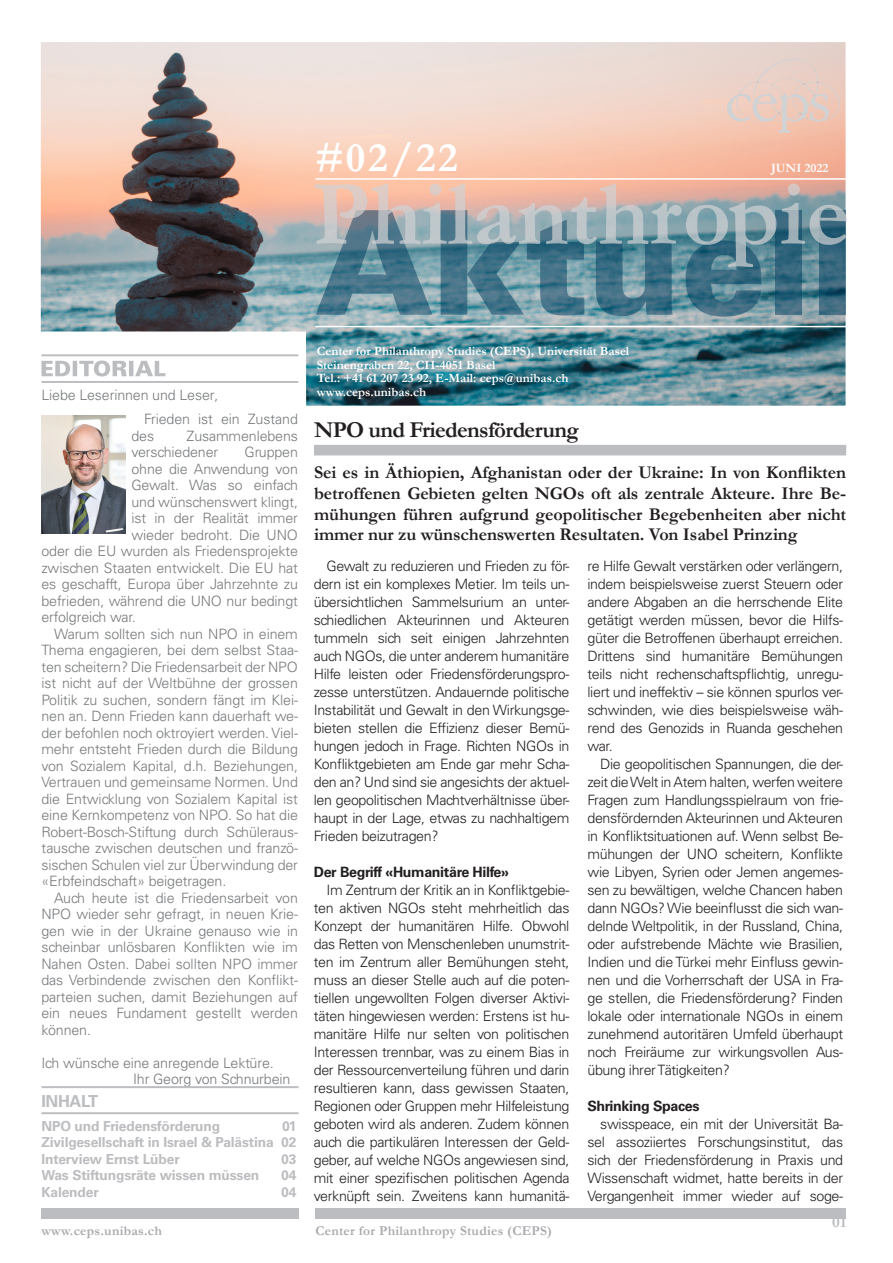
<style>
.page{position:relative;width:893px;height:1263px;background:#fff}
.page>*{position:absolute;margin:0;border:0;box-sizing:border-box;transform-origin:0 0}
.t1{font:700 42px "Garamond";color:#fff}
.t2{font:700 22.8px "Garamond";letter-spacing:-.03em;color:#231f20}
.t3{font:700 18px/20.7px "Garamond";letter-spacing:-.005em;color:#231f20;text-align:justify}
.t4{font:700 16.5px "Univers LT Std";letter-spacing:-.025em;color:#bcbdc0}
.t5{font:700 16.5px "Garamond";color:#bcbdc0}
.Lauftext{font:300 14.25px/18px "Univers LT Std";letter-spacing:-.025em;color:#231f20;text-align:justify}
.t6{font:300 14.25px/16.5px "Univers LT Std";letter-spacing:-.01em;color:#76787b}
.Lauftext-2{font:700 14.25px "Univers LT Std";letter-spacing:-.025em;color:#231f20}
.t7{font:700 13.8px "Univers LT Std";letter-spacing:-.01em;color:#bcbdc0}
.t8{font:700 13.5px "Garamond";letter-spacing:.02em;color:#a8a9ad}
.t9{font:700 12.75px "Garamond";color:#fff}
</style>
<div class="page">
<img style="left:41px;top:42px;width:805px;height:364px">
<svg style="left:727px;top:58px;width:113px;height:75px"></svg>
<hr style="left:315px;top:326px;width:578px;height:1px;background:#fff">
<hr style="left:315px;top:178px;width:578px;height:2px;background:#fff">
<div style="left:315px;top:1208px;width:531px;height:10px;background:#bcbdc0"></div>
<div style="left:41px;top:1208px;width:257px;height:10px;background:#bcbdc0"></div>
<svg style="left:315px;top:183px;width:532px;height:134px"></svg>
<svg style="left:41px;top:360px;width:124px;height:16px"></svg>
<hr style="left:41px;top:354px;width:257px;height:2px;background:#bcbdc0">
<hr style="left:41px;top:381px;width:257px;height:2px;background:#bcbdc0">
<div style="left:314px;top:445px;width:532px;height:10px;background:#bcbdc0"></div>
<hr style="left:41px;top:1086px;width:257px;height:2px;background:#bcbdc0">
<hr style="left:41px;top:1112px;width:257px;height:2px;background:#bcbdc0">
<img style="left:41px;top:416px;width:84px;height:118px">
<p class="t1" style="left:315px;top:129px;width:144px">#02/22</p>
<p class="t9" style="left:771px;top:159px;width:59px">JUNI 2022</p>
<p class="t6" style="left:41px;top:387px;width:178px">Liebe Leserinnen und Leser,</p>
<p class="t6" style="left:131px;top:411px;width:168px;text-indent:13px">Frieden ist ein Zustand des</p>
<p class="t6" style="left:131px;top:427px;width:168px;text-indent:55px">Zusammenlebens verschiedener</p>
<p class="t6" style="left:245px;top:444px;width:55px">Gruppen</p>
<p class="t6" style="left:131px;top:460px;width:168px">ohne die Anwendung von</p>
<p class="t6" style="left:131px;top:477px;width:168px">Gewalt. Was so einfach</p>
<p class="t6" style="left:131px;top:493px;width:168px">und wünschenswert klingt,</p>
<p class="t6" style="left:131px;top:510px;width:168px">ist in der Realität immer</p>
<p class="t6" style="left:131px;top:526px;width:168px">wieder bedroht. Die UNO</p>
<p class="t6" style="left:41px;top:543px;width:258px">oder die EU wurden als Friedensprojekte</p>
<p class="t6" style="left:41px;top:559px;width:258px">zwischen Staaten entwickelt. Die EU hat</p>
<p class="t6" style="left:41px;top:576px;width:258px">es geschafft, Europa über Jahrzehnte zu</p>
<p class="t6" style="left:41px;top:592px;width:258px">befrieden, während die UNO nur bedingt</p>
<p class="t6" style="left:41px;top:609px;width:96px">erfolgreich war.</p>
<p class="t6" style="left:41px;top:625px;width:258px;text-align:justify;text-indent:13px">Warum sollten sich nun NPO in einem Thema engagieren, bei dem selbst Staa&shy;ten scheitern? Die Friedensarbeit der NPO ist nicht auf der Weltbühne der grossen Politik zu suchen, sondern fängt im Klei&shy;nen an. Denn Frieden kann dauerhaft we&shy;der befohlen noch oktroyiert werden. Viel&shy;mehr entsteht Frieden durch die Bildung von Sozialem Kapital, d.h. Beziehungen, Vertrauen und gemeinsame Normen. Und die Entwicklung von Sozialem Kapital ist eine Kernkompetenz von NPO. So hat die Robert-Bosch-Stiftung durch Schüleraus&shy;tausche zwischen deutschen und franzö&shy;sischen Schulen viel zur Überwindung der «Erbfeindschaft» beigetragen.</p>
<p class="t6" style="left:41px;top:889px;width:258px;text-align:justify;text-indent:13px">Auch heute ist die Friedensarbeit von NPO wieder sehr gefragt, in neuen Krie&shy;gen wie in der Ukraine genauso wie in scheinbar unlösbaren Konflikten wie im Nahen Osten. Dabei sollten NPO immer das Verbindende zwischen den Konflikt&shy;parteien suchen, damit Beziehungen auf ein neues Fundament gestellt werden können.</p>
<p class="t6" style="left:41px;top:1054px;width:234px">Ich wünsche eine anregende Lektüre.</p>
<p class="t6" style="left:133px;top:1071px;width:159px">Ihr Georg von Schnurbein</p>
<p class="t4" style="left:41px;top:1091px;width:58px">INHALT</p>
<p class="t7" style="left:41px;top:1118px;width:180px">NPO und Friedensförderung</p>
<p class="t7" style="left:282px;top:1118px;width:16px">01</p>
<p class="t7" style="left:41px;top:1134px;width:256px">Zivilgesellschaft in Israel &amp; Palästina 02</p>
<p class="t7" style="left:41px;top:1151px;width:140px">Interview Ernst Lüber</p>
<p class="t7" style="left:281px;top:1151px;width:17px">03</p>
<p class="t7" style="left:41px;top:1167px;width:219px">Was Stiftungsräte wissen müssen</p>
<p class="t7" style="left:281px;top:1167px;width:17px">04</p>
<p class="t7" style="left:41px;top:1184px;width:59px">Kalender</p>
<p class="t7" style="left:281px;top:1184px;width:17px">04</p>
<p class="t9" style="left:317px;top:342px;width:314px">Center for Philanthropy Studies (CEPS), Universität Basel</p>
<p class="t9" style="left:317px;top:356px;width:180px">Steinengraben 22, CH-4051 Basel</p>
<p class="t9" style="left:317px;top:369px;width:253px">Tel.: +41 61 207 23 92, E-Mail: ceps@unibas.ch</p>
<p class="t9" style="left:317px;top:383px;width:111px">www.ceps.unibas.ch</p>
<p class="t2" style="left:314px;top:414px;width:266px">NPO und Friedensförderung</p>
<p class="t3" style="left:314px;top:462px;width:534px">Sei es in Äthiopien, Afghanistan oder der Ukraine: In von Konflikten betroffenen Gebieten gelten NGOs oft als zentrale Akteure. Ihre Be&shy;mühungen führen aufgrund geopolitischer Begebenheiten aber nicht immer nur zu wünschenswerten Resultaten. Von Isabel Prinzing</p>
<p class="Lauftext" style="left:314px;top:557px;width:257px;text-indent:13px">Gewalt zu reduzieren und Frieden zu för&shy;dern ist ein komplexes Metier. Im teils un&shy;übersichtlichen Sammelsurium an unter&shy;schiedlichen Akteurinnen und Akteuren tummeln sich seit einigen Jahrzehnten auch NGOs, die unter anderem humanitäre Hilfe leisten oder Friedensförderungspro&shy;zesse unterstützen. Andauernde politische Instabilität und Gewalt in den Wirkungsge&shy;bieten stellen die Effizienz dieser Bemü&shy;hungen jedoch in Frage. Richten NGOs in Konfliktgebieten am Ende gar mehr Scha&shy;den an? Und sind sie angesichts der aktuel&shy;len geopolitischen Machtverhältnisse über&shy;haupt in der Lage, etwas zu nachhaltigem Frieden beizutragen?</p>
<p class="Lauftext-2" style="left:314px;top:864px;width:197px">Der Begriff «Humanitäre Hilfe»</p>
<p class="Lauftext" style="left:314px;top:881px;width:257px;text-indent:13px">Im Zentrum der Kritik an in Konfliktgebie&shy;ten aktiven NGOs steht mehrheitlich das Konzept der humanitären Hilfe. Obwohl das Retten von Menschenleben unumstrit&shy;ten im Zentrum aller Bemühungen steht, muss an dieser Stelle auch auf die poten&shy;tiellen ungewollten Folgen diverser Aktivi&shy;täten hingewiesen werden: Erstens ist hu&shy;manitäre Hilfe nur selten von politischen Interessen trennbar, was zu einem Bias in der Ressourcenverteilung führen und darin resultieren kann, dass gewissen Staaten, Regionen oder Gruppen mehr Hilfeleistung geboten wird als anderen. Zudem können auch die partikulären Interessen der Geld&shy;geber, auf welche NGOs angewiesen sind, mit einer spezifischen politischen Agenda verknüpft sein. Zweitens kann humanitä-</p>
<p class="Lauftext" style="left:587px;top:557px;width:257px">re Hilfe Gewalt verstärken oder verlängern, indem beispielsweise zuerst Steuern oder andere Abgaben an die herrschende Elite getätigt werden müssen, bevor die Hilfs&shy;güter die Betroffenen überhaupt erreichen.<br>Drittens sind humanitäre Bemühungen teils nicht rechenschaftspflichtig, unregu&shy;liert und ineffektiv – sie können spurlos ver&shy;schwinden, wie dies beispielsweise wäh&shy;rend des Genozids in Ruanda geschehen war.</p>
<p class="Lauftext" style="left:587px;top:755px;width:257px;text-indent:13px">Die geopolitischen Spannungen, die der&shy;zeit die Welt in Atem halten, werfen weitere Fragen zum Handlungsspielraum von frie&shy;densfördernden Akteurinnen und Akteuren in Konfliktsituationen auf. Wenn selbst Be&shy;mühungen der UNO scheitern, Konflikte wie Libyen, Syrien oder Jemen angemes&shy;sen zu bewältigen, welche Chancen haben dann NGOs? Wie beeinflusst die sich wan&shy;delnde Weltpolitik, in der Russland, China, oder aufstrebende Mächte wie Brasilien, Indien und die Türkei mehr Einfluss gewin&shy;nen und die Vorherrschaft der USA in Fra&shy;ge stellen, die Friedensförderung? Finden lokale oder internationale NGOs in einem zunehmend autoritären Umfeld überhaupt noch Freiräume zur wirkungsvollen Aus&shy;übung ihrer Tätigkeiten?</p>
<p class="Lauftext-2" style="left:587px;top:1098px;width:114px">Shrinking Spaces</p>
<p class="Lauftext" style="left:587px;top:1115px;width:257px;text-indent:13px">swisspeace, ein mit der Universität Ba&shy;sel assoziiertes Forschungsinstitut, das sich der Friedensförderung in Praxis und Wissenschaft widmet, hatte bereits in der Vergangenheit immer wieder auf soge-</p>
<p class="t8" style="left:41px;top:1221px;width:122px">www.ceps.unibas.ch</p>
<p class="t8" style="left:315px;top:1221px;width:238px">Center for Philanthropy Studies (CEPS)</p>
<p class="t5" style="left:832px;top:1210px;width:16px">01</p>
</div>
